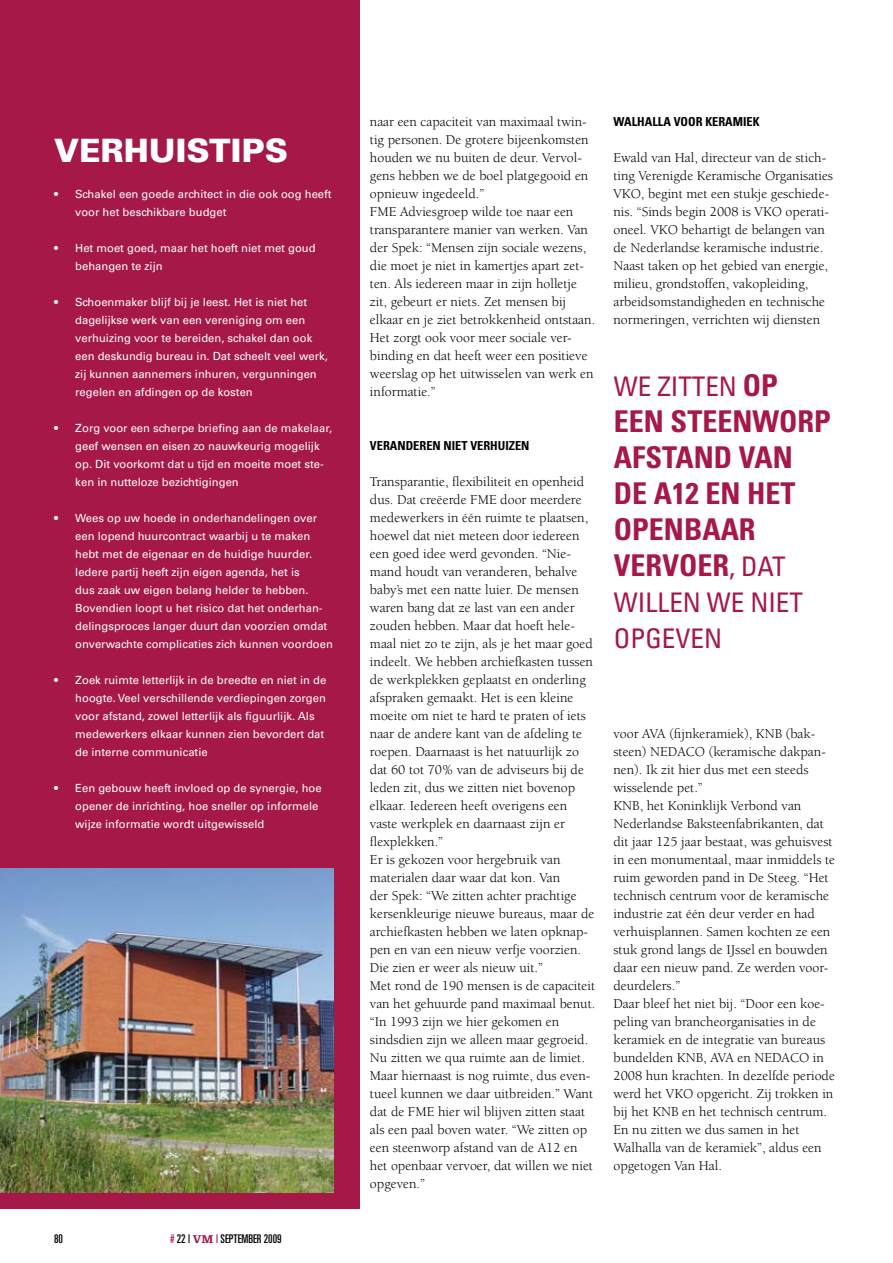
<style>
.page{position:relative;width:893px;height:1263px;background:#fff}
.page>*{position:absolute;margin:0;border:0;box-sizing:border-box;transform-origin:0 0}
.t1{font:900 32.25px "Univers";color:#fff}
.t2{font:700 condensed 30px/36px "Univers";color:#a51848}
.t3{font:condensed 27px "Univers";color:#a51848}
.t4{font:13.8px/18px "Berkeley";color:#000}
.t5{font:700 condensed 12.3px "Univers";color:#000}
.t6{font:ultra-condensed 12px "Univers";color:#000}
.t7{font:500 11.25px/18px "Univers CE";color:#fff}
.s1{color:#a51848}
.s2{font-family:"Egyptienne F";font-weight:900;font-stretch:normal;color:#a51848}
.s3{font-weight:400;font-size:27px}
</style>
<div class="page">
<div style="left:0;top:0;width:360px;height:1209px;background:#a51848"></div>
<img style="left:0;top:869px;width:333px;height:323px">
<h1 class="t1" style="left:54px;top:130px;width:230px">VERHUISTIPS</h1>
<p class="t7" style="left:75px;top:185px;width:258px;text-indent:-21px">• Schakel een goede architect in die ook oog heeft voor het beschikbare budget</p>
<p class="t7" style="left:75px;top:239px;width:242px;text-indent:-21px">• Het moet goed, maar het hoeft niet met goud behangen te zijn</p>
<p class="t7" style="left:75px;top:293px;width:254px;text-indent:-21px">• Schoenmaker blijf bij je leest. Het is niet het dagelijkse werk van een vereniging om een verhuizing voor te bereiden, schakel dan ook een deskundig bureau in. Dat scheelt veel werk, zij kunnen aannemers inhuren, vergunningen regelen en afdingen op de kosten</p>
<p class="t7" style="left:75px;top:419px;width:259px;text-indent:-21px">• Zorg voor een scherpe briefing aan de makelaar, geef wensen en eisen zo nauwkeurig mogelijk op. Dit voorkomt dat u tijd en moeite moet ste&shy;ken in nutteloze bezichtigingen</p>
<p class="t7" style="left:75px;top:509px;width:259px;text-indent:-21px">• Wees op uw hoede in onderhandelingen over een lopend huurcontract waarbij u te maken hebt met de eigenaar en de huidige huurder.<br>Iedere partij heeft zijn eigen agenda, het is<br>dus zaak uw eigen belang helder te hebben.<br>Bovendien loopt u het risico dat het onderhan&shy;delingsproces langer duurt dan voorzien omdat onverwachte complicaties zich kunnen voordoen</p>
<p class="t7" style="left:75px;top:671px;width:253px;text-indent:-21px">• Zoek ruimte letterlijk in de breedte en niet in de hoogte. Veel verschillende verdiepingen zorgen voor afstand, zowel letterlijk als figuurlijk. Als medewerkers elkaar kunnen zien bevordert dat de interne communicatie</p>
<p class="t7" style="left:75px;top:779px;width:248px;text-indent:-21px">• Een gebouw heeft invloed op de synergie, hoe opener de inrichting, hoe sneller op informele wijze informatie wordt uitgewisseld</p>
<p class="t6" style="left:54px;top:1232px;width:10px">80</p>
<p class="t6" style="left:170px;top:1232px;width:113px"><span class="s1">#</span> 22 | <span class="s2">vm</span> <span class="s1">|</span> SEPTEMBER 2009</p>
<p class="t4" style="left:370px;top:113px;width:227px">naar een capaciteit van maximaal twin&shy;tig personen. De grotere bijeenkomsten houden we nu buiten de deur. Vervol&shy;gens hebben we de boel platgegooid en opnieuw ingedeeld.”<br>FME Adviesgroep wilde toe naar een transparantere manier van werken. Van der Spek: “Mensen zijn sociale wezens, die moet je niet in kamertjes apart zet&shy;ten. Als iedereen maar in zijn holletje zit, gebeurt er niets. Zet mensen bij elkaar en je ziet betrokkenheid ontstaan.<br>Het zorgt ook voor meer sociale ver&shy;binding en dat heeft weer een positieve weerslag op het uitwisselen van werk en informatie.”</p>
<p class="t5" style="left:370px;top:438px;width:161px">VERANDEREN NIET VERHUIZEN</p>
<p class="t4" style="left:370px;top:473px;width:227px">Transparantie, flexibiliteit en openheid dus. Dat creëerde FME door meerdere medewerkers in één ruimte te plaatsen, hoewel dat niet meteen door iedereen een goed idee werd gevonden. “Nie&shy;mand houdt van veranderen, behalve baby’s met een natte luier. De mensen waren bang dat ze last van een ander zouden hebben. Maar dat hoeft hele&shy;maal niet zo te zijn, als je het maar goed indeelt. We hebben archiefkasten tussen de werkplekken geplaatst en onderling afspraken gemaakt. Het is een kleine moeite om niet te hard te praten of iets naar de andere kant van de afdeling te roepen. Daarnaast is het natuurlijk zo dat 60 tot 70% van de adviseurs bij de leden zit, dus we zitten niet bovenop elkaar. Iedereen heeft overigens een vaste werkplek en daarnaast zijn er flexplekken.”<br>Er is gekozen voor hergebruik van materialen daar waar dat kon. Van<br>der Spek: “We zitten achter prachtige kersenkleurige nieuwe bureaus, maar de archiefkasten hebben we laten opknap&shy;pen en van een nieuw verfje voorzien.<br>Die zien er weer als nieuw uit.”<br>Met rond de 190 mensen is de capaciteit van het gehuurde pand maximaal benut. “In 1993 zijn we hier gekomen en sindsdien zijn we alleen maar gegroeid.<br>Nu zitten we qua ruimte aan de limiet.<br>Maar hiernaast is nog ruimte, dus even&shy;tueel kunnen we daar uitbreiden.” Want dat de FME hier wil blijven zitten staat als een paal boven water. “We zitten op een steenworp afstand van de A12 en het openbaar vervoer, dat willen we niet opgeven.”</p>
<p class="t5" style="left:613px;top:114px;width:148px">WALHALLA VOOR KERAMIEK</p>
<p class="t4" style="left:613px;top:149px;width:221px">Ewald van Hal, directeur van de stich&shy;ting Verenigde Keramische Organisaties VKO, begint met een stukje geschiede&shy;nis. “Sinds begin 2008 is VKO operati&shy;oneel. VKO behartigt de belangen van de Nederlandse keramische industrie.<br>Naast taken op het gebied van energie, milieu, grondstoffen, vakopleiding, arbeidsomstandigheden en technische normeringen, verrichten wij diensten</p>
<h2 class="t2" style="left:614px;top:367px;width:215px;text-indent:129px">OP<br>EEN STEENWORP<br>AFSTAND VAN<br>DE A12 EN HET<br>OPENBAAR<br>VERVOER<span class="s3">, DAT</span></h2>
<h3 class="t3" style="left:614px;top:585px;width:16px">WILLEN</h3>
<h3 class="t3" style="left:707px;top:585px;width:57px">WE NIET</h3>
<h3 class="t3" style="left:614px;top:621px;width:16px">OPGEVEN</h3>
<h3 class="t3" style="left:614px;top:369px;width:58px">WE ZITTEN</h3>
<p class="t4" style="left:613px;top:725px;width:223px">voor AVA (fijnkeramiek), KNB (bak&shy;steen) NEDACO (keramische dakpan&shy;nen). Ik zit hier dus met een steeds wisselende pet.”<br>KNB, het Koninklijk Verbond van Nederlandse Baksteenfabrikanten, dat dit jaar 125 jaar bestaat, was gehuisvest in een monumentaal, maar inmiddels te ruim geworden pand in De Steeg. “Het technisch centrum voor de keramische industrie zat één deur verder en had verhuisplannen. Samen kochten ze een stuk grond langs de IJssel en bouwden daar een nieuw pand. Ze werden voor&shy;deurdelers.”<br>Daar bleef het niet bij. “Door een koe&shy;peling van brancheorganisaties in de keramiek en de integratie van bureaus bundelden KNB, AVA en NEDACO in 2008 hun krachten. In dezelfde periode werd het VKO opgericht. Zij trokken in bij het KNB en het technisch centrum.<br>En nu zitten we dus samen in het Walhalla van de keramiek”, aldus een opgetogen Van Hal.</p>
</div>
